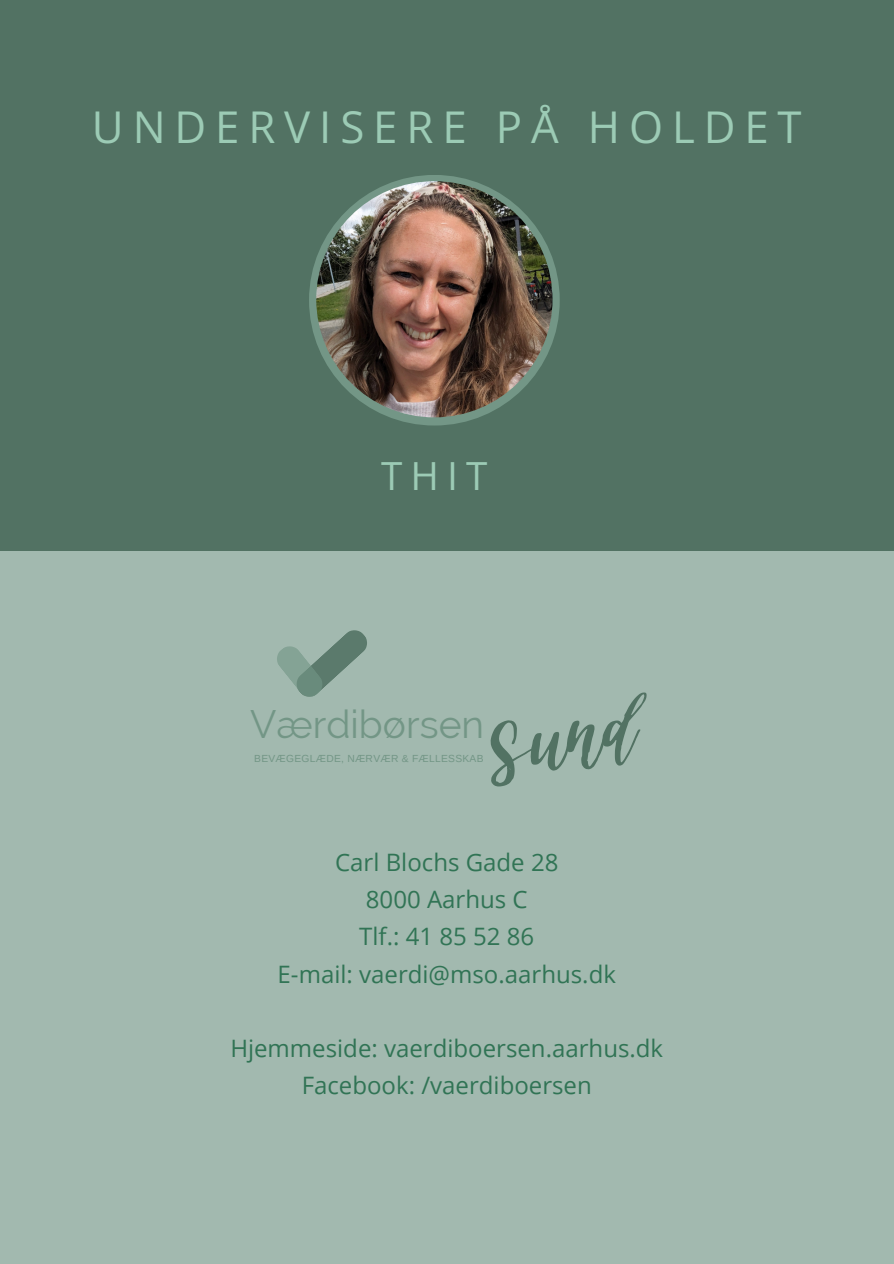
<style>
.page{position:relative;width:894px;height:1264px;background:#fff}
.page>*{position:absolute;margin:0;border:0;box-sizing:border-box;transform-origin:0 0}
.t1{font:86.55px "Battery";color:#527263}
.t2{font:43.8px "Open Sans";letter-spacing:.205em;color:#9ccbb5}
.t3{font:38.85px "Raleway";color:#739686}
.t4{font:38.7px "Canva Sans";color:#9ccbb5}
.t5{font:24px "Open Sans";color:#317455}
.t6{font:10.2px "Arimo";letter-spacing:.03em;color:#739686}
</style>
<div class="page">
<div style="left:0;top:550px;width:893px;height:713px;background:#a2b9af"></div>
<div style="left:0;top:0;width:893px;height:550px;background:#527263"></div>
<svg style="left:277px;top:630px;width:90px;height:67px"></svg>
<div style="left:309px;top:175px;width:250px;height:250px;background:#739686;border-radius:50%"></div>
<img style="left:316px;top:181px;width:236px;height:236px;border-radius:50%">
<p class="t2" style="left:92px;top:96px;width:711px">UNDERVISERE PÅ HOLDET</p>
<p class="t4" style="left:380px;top:449px;width:109px">THIT</p>
<h1 class="t1" style="left:477px;top:704px;width:152px;rotate:-10deg">Sund</h1>
<h2 class="t3" style="left:250px;top:701px;width:235px">Værdibørsen</h2>
<p class="t6" style="left:254px;top:752px;width:231px">BEVÆGEGLÆDE, NÆRVÆR &amp; FÆLLESSKAB</p>
<p class="t5" style="left:335px;top:845px;width:225px">Carl Blochs Gade 28</p>
<h3 class="t5" style="left:366px;top:882px;width:163px">8000 Aarhus C</h3>
<h1 class="t5" style="left:359px;top:919px;width:176px">Tlf.: 41 85 52 86</h1>
<p class="t5" style="left:277px;top:956px;width:340px">E-mail: vaerdi@mso.aarhus.dk</p>
<p class="t5" style="left:230px;top:1031px;width:434px">Hjemmeside: vaerdiboersen.aarhus.dk</p>
<p class="t5" style="left:302px;top:1068px;width:291px">Facebook: /vaerdiboersen</p>
</div>
